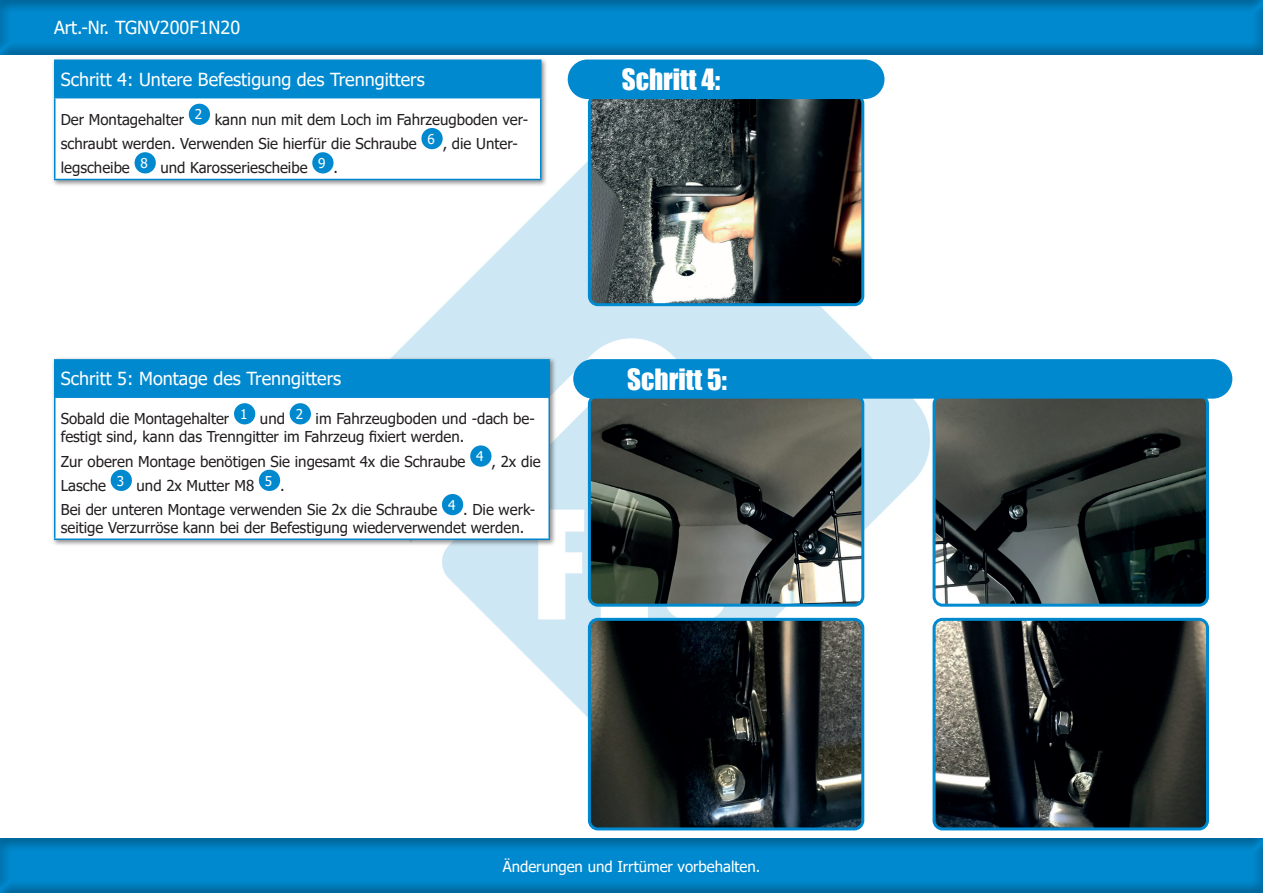
<style>
.page{position:relative;width:1263px;height:893px;background:#fff}
.page>*{position:absolute;margin:0;border:0;box-sizing:border-box;transform-origin:0 0}
.t1{font:27px "Impact";color:#fff}
.t2{font:18px "Tahoma";color:#fff}
.t3{font:15px/24.3px "Tahoma";color:#231f20}
.t4{font:15px "Tahoma";color:#fff}
</style>
<div class="page">
<img style="left:392px;top:86px;width:725px;height:720px">
<div style="left:0;top:837px;width:1263px;height:56px;background:#231f20;opacity:.5"></div>
<hr style="left:0;top:837px;width:3px;height:56px;background:#231f20;opacity:.5">
<div style="left:0;top:0;width:1263px;height:55px;background:#231f20;opacity:.5"></div>
<div style="left:51px;top:357px;width:506px;height:190px;background:#231f20;opacity:.5"></div>
<div style="left:55px;top:360px;width:494px;height:37px;background:#0089cf"></div>
<div style="left:55px;top:397px;width:494px;height:142px;background:#fff"></div>
<hr style="left:54px;top:396px;width:496px;height:2px;background:#0089cf">
<hr style="left:54px;top:359px;width:496px;height:2px;background:#0089cf">
<hr style="left:54px;top:361px;width:2px;height:35px;background:#0089cf">
<hr style="left:548px;top:361px;width:2px;height:35px;background:#0089cf">
<hr style="left:54px;top:398px;width:2px;height:140px;background:#0089cf">
<hr style="left:548px;top:398px;width:2px;height:140px;background:#0089cf">
<hr style="left:54px;top:538px;width:496px;height:2px;background:#0089cf">
<div style="left:234px;top:403px;width:21px;height:21px;background:#0089cf;border-radius:50%"></div>
<div style="left:290px;top:403px;width:21px;height:21px;background:#0089cf;border-radius:50%"></div>
<div style="left:470px;top:445px;width:21px;height:22px;background:#0089cf;border-radius:50%"></div>
<div style="left:111px;top:470px;width:21px;height:21px;background:#0089cf;border-radius:50%"></div>
<div style="left:259px;top:470px;width:21px;height:21px;background:#0089cf;border-radius:50%"></div>
<div style="left:442px;top:494px;width:21px;height:21px;background:#0089cf;border-radius:50%"></div>
<div style="left:51px;top:57px;width:497px;height:130px;background:#231f20;opacity:.5"></div>
<div style="left:55px;top:60px;width:486px;height:38px;background:#0089cf"></div>
<div style="left:55px;top:98px;width:486px;height:81px;background:#fff"></div>
<hr style="left:54px;top:97px;width:487px;height:1px;background:#0089cf">
<hr style="left:54px;top:60px;width:487px;height:1px;background:#0089cf">
<hr style="left:54px;top:61px;width:2px;height:36px;background:#0089cf">
<hr style="left:54px;top:98px;width:2px;height:81px;background:#0089cf">
<hr style="left:540px;top:98px;width:1px;height:81px;background:#0089cf">
<hr style="left:54px;top:179px;width:487px;height:1px;background:#0089cf">
<div style="left:189px;top:104px;width:21px;height:21px;background:#0089cf;border-radius:50%"></div>
<div style="left:421px;top:128px;width:22px;height:21px;background:#0089cf;border-radius:50%"></div>
<div style="left:135px;top:152px;width:21px;height:21px;background:#0089cf;border-radius:50%"></div>
<div style="left:312px;top:152px;width:21px;height:21px;background:#0089cf;border-radius:50%"></div>
<img style="left:589px;top:99px;width:274px;height:206px">
<div style="left:588px;top:94px;width:276px;height:212px;border:3px solid #0089cf;border-radius:9px"></div>
<div style="left:568px;top:60px;width:316px;height:39px;background:#0089cf;border-radius:20px"></div>
<img style="left:589px;top:399px;width:274px;height:206px">
<div style="left:588px;top:394px;width:276px;height:213px;border:3px solid #0089cf;border-radius:9px"></div>
<img style="left:936px;top:399px;width:269px;height:204px">
<div style="left:932px;top:394px;width:277px;height:213px;border:3px solid #0089cf;border-radius:9px"></div>
<div style="left:573px;top:359px;width:659px;height:40px;background:#0089cf;border-radius:20px"></div>
<img style="left:589px;top:619px;width:274px;height:210px">
<div style="left:588px;top:618px;width:276px;height:212px;border:3px solid #0089cf;border-radius:9px"></div>
<img style="left:934px;top:619px;width:272px;height:210px">
<div style="left:932px;top:618px;width:277px;height:212px;border:3px solid #0089cf;border-radius:9px"></div>
<p class="t2" style="left:54px;top:15px;width:188px">Art.-Nr. TGNV200F1N20</p>
<p class="t2" style="left:61px;top:67px;width:366px">Schritt 4: Untere Befestigung des Trenngitters</p>
<p class="t3" style="left:61px;top:108px;width:469px">Der Montagehalter <sup>2</sup> kann nun mit dem Loch im Fahrzeugboden ver&shy;schraubt werden. Verwenden Sie hierfür die Schraube <sup>6</sup> , die Unter&shy;legscheibe <sup>8</sup> und Karosseriescheibe <sup>9</sup> .</p>
<p class="t2" style="left:61px;top:367px;width:282px">Schritt 5: Montage des Trenngitters</p>
<p class="t3" style="left:61px;top:411px;width:476px;line-height:18px">Sobald die Montagehalter <sup>1</sup> und <sup>2</sup> im Fahrzeugboden und -dach be&shy;festigt sind, kann das Trenngitter im Fahrzeug fixiert werden.</p>
<p class="t3" style="left:61px;top:450px;width:481px">Zur oberen Montage benötigen Sie ingesamt 4x die Schraube <sup>4</sup> , 2x die<br>Lasche <sup>3</sup> und 2x Mutter M8 <sup>5</sup> .<br>Bei der unteren Montage verwenden Sie 2x die Schraube <sup>4</sup> . Die werk-</p>
<p class="t3" style="left:61px;top:516px;width:465px">seitige Verzurröse kann bei der Befestigung wiederverwendet werden.</p>
<h1 class="t1" style="left:622px;top:58px;width:100px">Schritt 4:</h1>
<h1 class="t1" style="left:627px;top:358px;width:101px">Schritt 5:</h1>
<p class="t4" style="left:503px;top:856px;width:259px">Änderungen und Irrtümer vorbehalten.</p>
</div>
